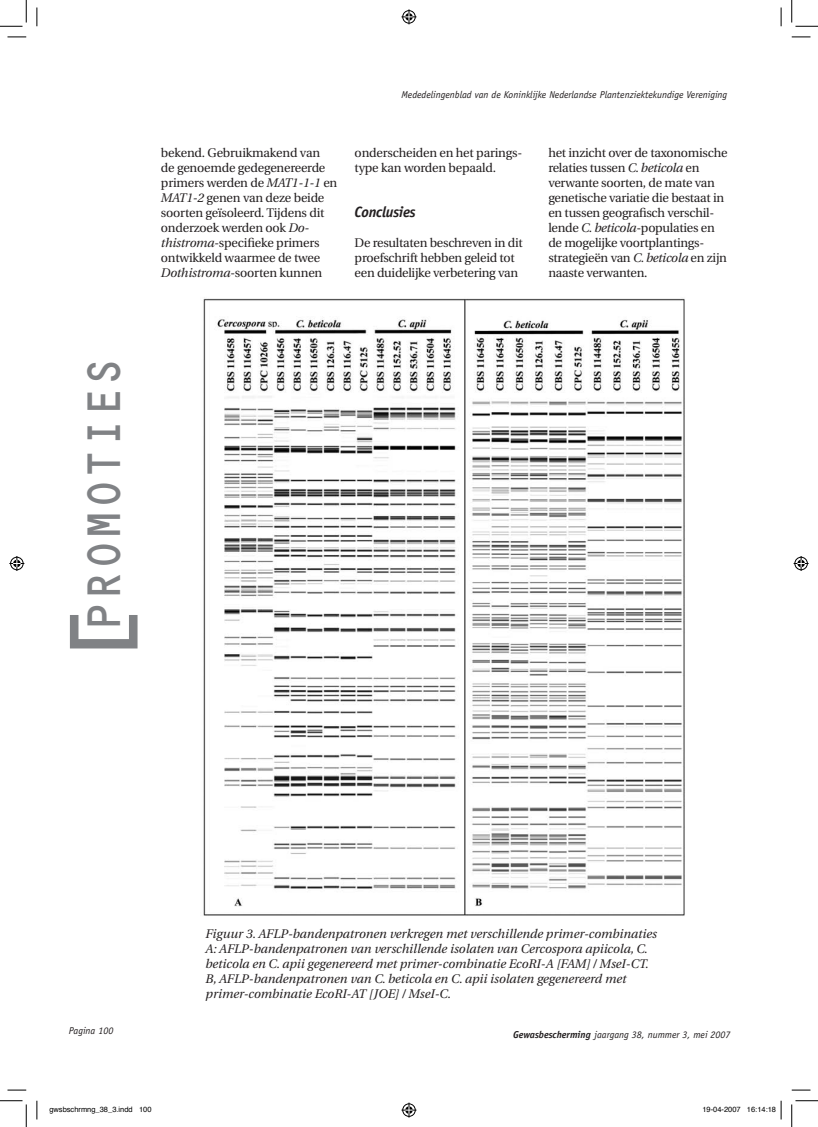
<style>
.page{position:relative;width:818px;height:1127px;background:#fff}
.page>*{position:absolute;margin:0;border:0;box-sizing:border-box;transform-origin:0 0}
.t1{font:91.25px "OCR C Regular";color:#808285}
.t2{font:48px "OCR C Regular";color:#808285;scale:.88 1}
.t3{font:italic 700 15px "Officina Sans";letter-spacing:-.02em;color:#231f20}
.t4{font:12.5px/15px "Utopia";letter-spacing:-.02em;color:#231f20}
.t5{font:italic 12.5px/15px "Utopia";color:#231f20}
.t6{font:italic 10px "Officina Sans";color:#231f20}
.t7{font:7.5px "Helvetica";color:#000}
.s1{font-style:italic}
.s2{font-weight:700}
</style>
<div class="page">
<img style="left:203px;top:298px;width:482px;height:618px">
<svg style="left:8px;top:36px;width:18px;height:2px"></svg>
<svg style="left:792px;top:36px;width:18px;height:2px"></svg>
<svg style="left:8px;top:1089px;width:18px;height:1px"></svg>
<svg style="left:792px;top:1089px;width:18px;height:1px"></svg>
<svg style="left:36px;top:8px;width:2px;height:18px"></svg>
<svg style="left:36px;top:1100px;width:2px;height:19px"></svg>
<svg style="left:780px;top:8px;width:2px;height:18px"></svg>
<svg style="left:0;top:0;width:27px;height:27px"></svg>
<svg style="left:0;top:1100px;width:27px;height:26px"></svg>
<svg style="left:791px;top:0;width:27px;height:27px"></svg>
<svg style="left:791px;top:1100px;width:27px;height:26px"></svg>
<svg style="left:401px;top:9px;width:15px;height:15px"></svg>
<svg style="left:401px;top:1102px;width:15px;height:15px"></svg>
<svg style="left:9px;top:556px;width:15px;height:15px"></svg>
<svg style="left:793px;top:556px;width:15px;height:15px"></svg>
<svg style="left:780px;top:1100px;width:2px;height:19px"></svg>
<p class="t6" style="left:401px;top:88px;width:327px">Mededelingenblad van de Koninklijke Nederlandse Plantenziektekundige Vereniging</p>
<p class="t4" style="left:161px;top:145px;width:178px">bekend. Gebruikmakend van<br>de genoemde gedegenereerde primers werden de <span class="s1">MAT1-1-1</span> en<br><span class="s1">MAT1-2</span> genen van deze beide soorten geïsoleerd. Tijdens dit onderzoek werden ook <span class="s1">Do&shy;thistroma-</span>specifieke primers ontwikkeld waarmee de twee<br><span class="s1">Dothistroma-</span>soorten kunnen</p>
<p class="t4" style="left:355px;top:145px;width:169px">onderscheiden en het parings&shy;type kan worden bepaald.</p>
<p class="t3" style="left:355px;top:203px;width:62px">Conclusies</p>
<p class="t4" style="left:355px;top:235px;width:170px">De resultaten beschreven in dit proefschrift hebben geleid tot een duidelijke verbetering van</p>
<p class="t4" style="left:548px;top:145px;width:181px">het inzicht over de taxonomische relaties tussen <span class="s1">C. beticola</span> en verwante soorten, de mate van genetische variatie die bestaat in en tussen geografisch verschil&shy;lende <span class="s1">C. beticola</span>-populaties en de mogelijke voortplantings&shy;strategieën van <span class="s1">C. beticola</span> en zijn naaste verwanten.</p>
<h2 class="t2" style="left:82px;top:631px;width:314px;rotate:-90deg">PROMOTIES</h2>
<h1 class="t1" style="left:65px;top:664px;width:67px;rotate:-90deg">[</h1>
<p class="t5" style="left:206px;top:925px;width:453px">Figuur 3. AFLP-bandenpatronen verkregen met verschillende primer-combinaties A: AFLP-bandenpatronen van verschillende isolaten van Cercospora apiicola, C. beticola en C. apii gegenereerd met primer-combinatie EcoRI-A [FAM] / MseI-CT.<br>B, AFLP-bandenpatronen van C. beticola en C. apii isolaten gegenereerd met primer-combinatie EcoRI-AT [JOE] / MseI-C.</p>
<p class="t6" style="left:69px;top:1024px;width:46px">Pagina 100</p>
<p class="t6" style="left:513px;top:1028px;width:219px"><span class="s2">Gewasbescherming</span> jaargang 38, nummer 3, mei 2007</p>
<p class="t7" style="left:49px;top:1102px;width:104px">gwsbschrmng_38_3.indd 100</p>
<p class="t7" style="left:702px;top:1102px;width:75px">19-04-2007 16:14:18</p>
</div>
